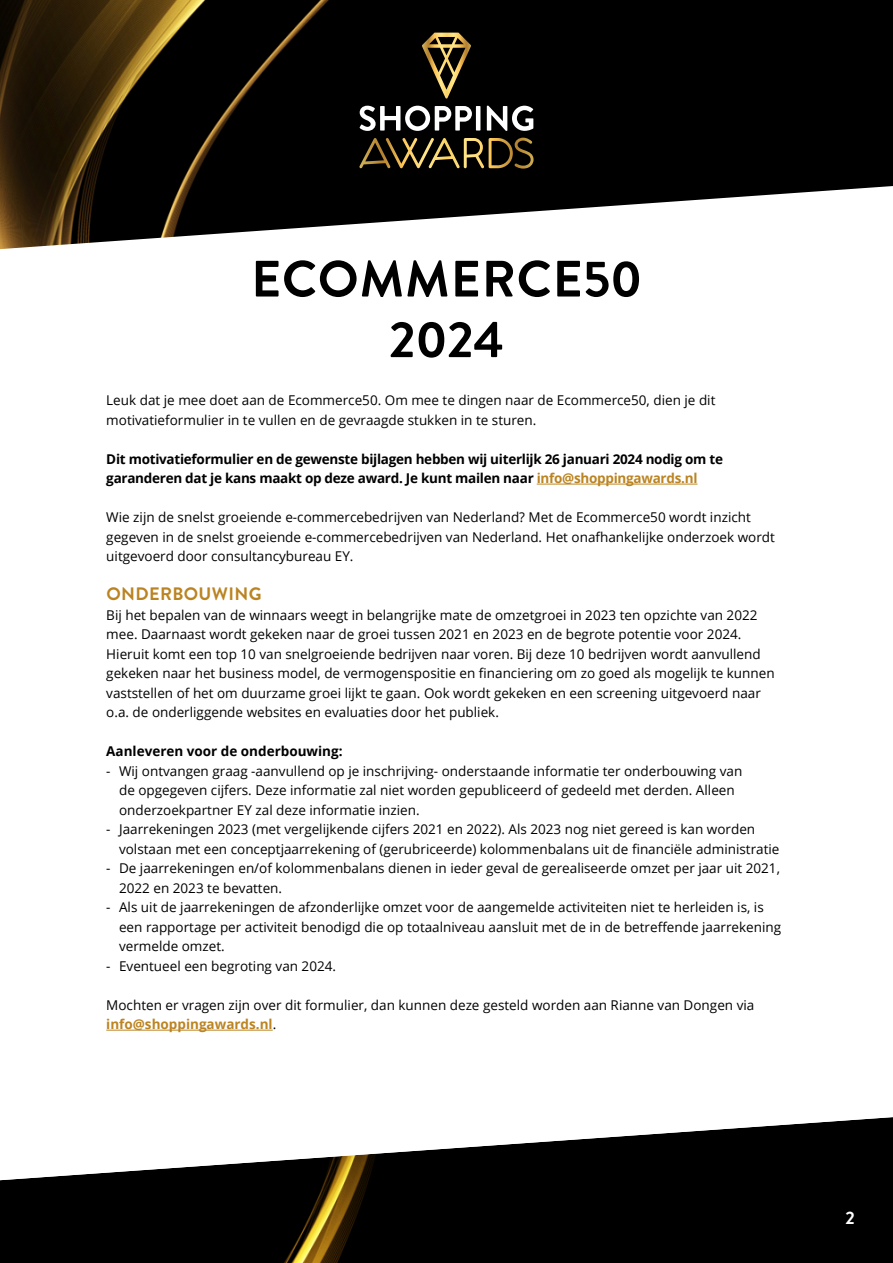
<style>
.page{position:relative;width:893px;height:1263px;background:#000}
.page>*{position:absolute;margin:0;border:0;box-sizing:border-box;transform-origin:0 0}
.t1{font:700 51px "Brandon Grotesque";letter-spacing:.015em;color:#000}
.t2{font:700 18px "Brandon Grotesque";letter-spacing:.02em;color:#bb8422}
.t3{font:700 18px "Brandon Grotesque";color:#fff}
.t4{font:13.5px/19.5px "Open Sans";color:#000}
.t5{font:700 13.5px/19.5px "Open Sans";letter-spacing:-.02em;color:#000}
.t6{font:700 13.5px "Open Sans";color:#000}
.s1{color:#bb8422}
.s2{font-weight:700;color:#bb8422}
</style>
<div class="page">
<img style="left:0;top:0;width:534px;height:1263px">
<div style="left:0;top:186px;width:893px;height:994px;background:#fff"></div>
<hr style="left:537px;top:484px;width:160px;height:1px;background:#bb8422">
<hr style="left:106px;top:1030px;width:167px;height:1px;background:#bb8422">
<svg style="left:359px;top:138px;width:175px;height:31px"></svg>
<svg style="left:359px;top:106px;width:113px;height:25px"></svg>
<hr style="left:476px;top:106px;width:4px;height:25px;background:#fff">
<svg style="left:487px;top:106px;width:46px;height:25px"></svg>
<svg style="left:422px;top:33px;width:49px;height:66px"></svg>
<p class="t1" style="left:251px;top:243px;width:392px">ECOMMERCE50</p>
<p class="t1" style="left:389px;top:304px;width:116px">2024</p>
<p class="t4" style="left:106px;top:390px;width:611px">Leuk dat je mee doet aan de Ecommerce50. Om mee te dingen naar de Ecommerce50, dien je dit motivatieformulier in te vullen en de gevraagde stukken in te sturen.</p>
<p class="t5" style="left:106px;top:449px;width:618px">Dit motivatieformulier en de gewenste bijlagen hebben wij uiterlijk 26 januari 2024 nodig om te garanderen dat je kans maakt op deze award. Je kunt mailen naar <span class="s1">info@shoppingawards.nl</span></p>
<p class="t4" style="left:106px;top:507px;width:670px">Wie zijn de snelst groeiende e-commercebedrijven van Nederland? Met de Ecommerce50 wordt inzicht gegeven in de snelst groeiende e-commercebedrijven van Nederland. Het onafhankelijke onderzoek wordt uitgevoerd door consultancybureau EY.</p>
<p class="t2" style="left:106px;top:581px;width:157px">ONDERBOUWING</p>
<p class="t4" style="left:106px;top:605px;width:670px">Bij het bepalen van de winnaars weegt in belangrijke mate de omzetgroei in 2023 ten opzichte van 2022 mee. Daarnaast wordt gekeken naar de groei tussen 2021 en 2023 en de begrote potentie voor 2024.<br>Hieruit komt een top 10 van snelgroeiende bedrijven naar voren. Bij deze 10 bedrijven wordt aanvullend gekeken naar het business model, de vermogenspositie en financiering om zo goed als mogelijk te kunnen vaststellen of het om duurzame groei lijkt te gaan. Ook wordt gekeken en een screening uitgevoerd naar o.a. de onderliggende websites en evaluaties door het publiek.</p>
<p class="t6" style="left:106px;top:742px;width:238px">Aanleveren voor de onderbouwing:</p>
<p class="t4" style="left:119px;top:761px;width:625px;text-indent:-13px">- Wij ontvangen graag -aanvullend op je inschrijving- onderstaande informatie ter onderbouwing van de opgegeven cijfers. Deze informatie zal niet worden gepubliceerd of gedeeld met derden. Alleen onderzoekpartner EY zal deze informatie inzien.</p>
<p class="t4" style="left:119px;top:819px;width:662px;text-indent:-13px">- Jaarrekeningen 2023 (met vergelijkende cijfers 2021 en 2022). Als 2023 nog niet gereed is kan worden volstaan met een conceptjaarrekening of (gerubriceerde) kolommenbalans uit de financiële administratie</p>
<p class="t4" style="left:119px;top:858px;width:662px;text-indent:-13px">- De jaarrekeningen en/of kolommenbalans dienen in ieder geval de gerealiseerde omzet per jaar uit 2021,<br>2022 en 2023 te bevatten.</p>
<p class="t4" style="left:119px;top:897px;width:664px;text-indent:-13px">- Als uit de jaarrekeningen de afzonderlijke omzet voor de aangemelde activiteiten niet te herleiden is, is een rapportage per activiteit benodigd die op totaalniveau aansluit met de in de betreffende jaarrekening vermelde omzet.</p>
<p class="t4" style="left:106px;top:956px;width:231px">- Eventueel een begroting van 2024.</p>
<p class="t4" style="left:106px;top:995px;width:650px">Mochten er vragen zijn over dit formulier, dan kunnen deze gesteld worden aan Rianne van Dongen via <span class="s2">info@shoppingawards.nl</span>.</p>
<p class="t3" style="left:845px;top:1205px;width:11px">2</p>
</div>
